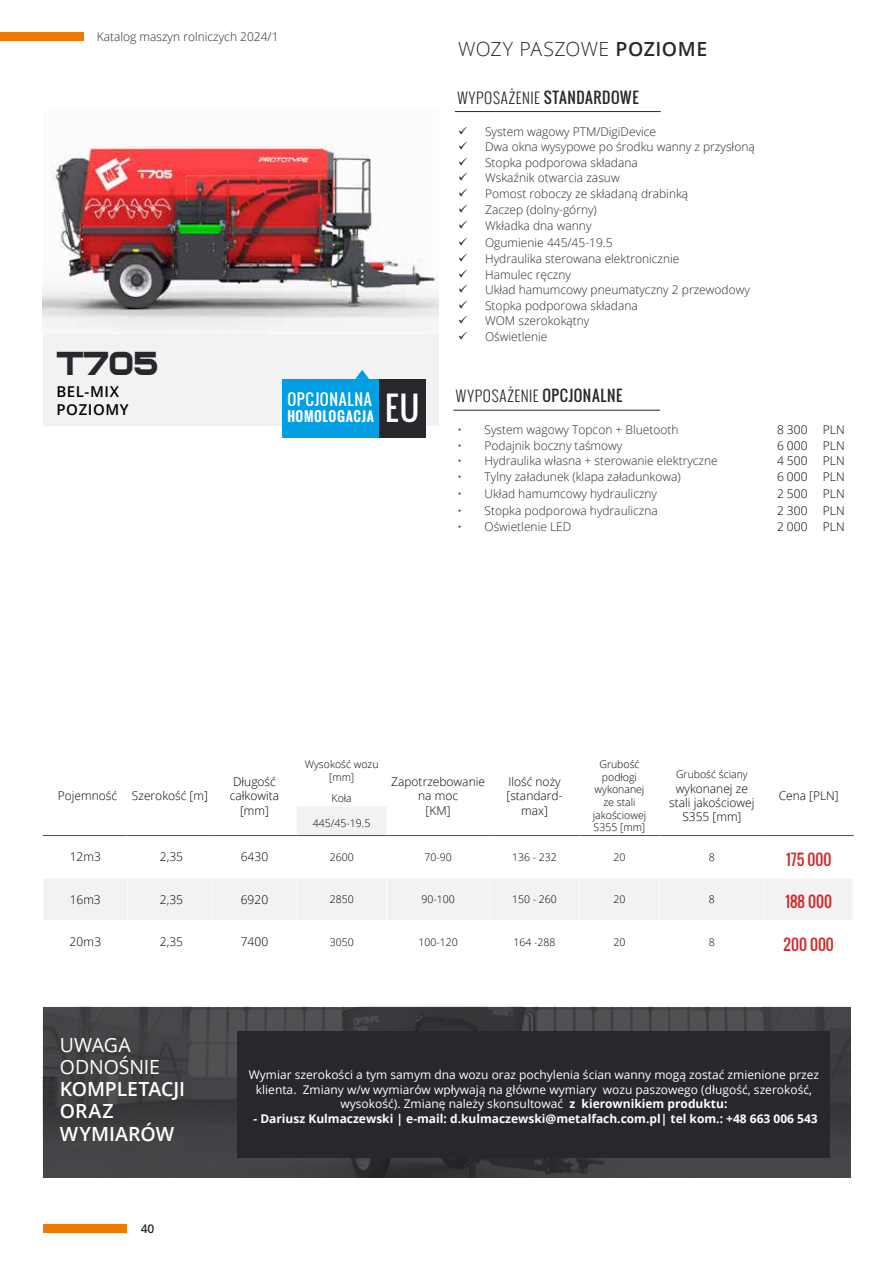
<style>
.page{position:relative;width:893px;height:1263px;background:#fff}
.page>*{position:absolute;margin:0;border:0;box-sizing:border-box;transform-origin:0 0}
.t1{font:700 45px "Bitsumishi Pro";color:#28282c}
.t2{font:31.95px "Oswald";color:#fff}
.t3{font:600 19.5px/22.2px "Open Sans";letter-spacing:-.005em;color:#fff}
.t4{font:300 19.5px "Open Sans";letter-spacing:.015em;color:#28282c}
.t5{font:19.5px/22.2px "Open Sans";letter-spacing:-.005em;color:#fff}
.t6{font:15.45px "Oswald";letter-spacing:.05em;color:#fff}
.t7{font:300 15px "Oswald";letter-spacing:.045em;color:#28282c}
.t8{font:15px "Oswald";color:#d32727}
.t9{font:600 15px/18px "Open Sans";letter-spacing:.04em;color:#000}
.t10{font:700 13.2px "Oswald";letter-spacing:.04em;color:#fff}
.t11{font:300 12px/15.8px "Open Sans";color:#28282c}
.t12{font:300 12px/14.4px "Open Sans";color:#000;text-align:center}
.t13{font:12px/14.4px "Open Sans";color:#fff;text-align:center}
.t14{font:700 12px "Open Sans";color:#fff}
.t15{font:600 12px "Open Sans";color:#28282c}
.t16{font:300 10.5px/12.6px "Open Sans";color:#000;text-align:center}
.s1{font-weight:600}
.s2{font-weight:400}
.s3{font-weight:700}
</style>
<div class="page">
<div style="left:43px;top:1224px;width:83px;height:9px;background:#ee7a02"></div>
<div style="left:0;top:32px;width:84px;height:9px;background:#ee7a02"></div>
<svg style="left:44px;top:807px;width:809px;height:113px"></svg>
<hr style="left:127px;top:836px;width:1px;height:42px;background:#fff">
<hr style="left:212px;top:836px;width:1px;height:42px;background:#fff">
<hr style="left:296px;top:836px;width:1px;height:42px;background:#fff">
<hr style="left:386px;top:836px;width:1px;height:42px;background:#fff">
<hr style="left:489px;top:836px;width:1px;height:42px;background:#fff">
<hr style="left:579px;top:836px;width:1px;height:42px;background:#fff">
<hr style="left:659px;top:836px;width:1px;height:42px;background:#fff">
<hr style="left:764px;top:836px;width:1px;height:42px;background:#fff">
<hr style="left:43px;top:878px;width:85px;height:1px;background:#fff">
<hr style="left:128px;top:878px;width:84px;height:1px;background:#fff">
<hr style="left:127px;top:878px;width:1px;height:42px;background:#fff">
<hr style="left:212px;top:878px;width:85px;height:1px;background:#fff">
<hr style="left:212px;top:878px;width:1px;height:42px;background:#fff">
<hr style="left:297px;top:878px;width:90px;height:1px;background:#fff">
<hr style="left:296px;top:878px;width:1px;height:42px;background:#fff">
<hr style="left:387px;top:878px;width:103px;height:1px;background:#fff">
<hr style="left:386px;top:878px;width:1px;height:42px;background:#fff">
<hr style="left:490px;top:878px;width:89px;height:1px;background:#fff">
<hr style="left:489px;top:878px;width:1px;height:42px;background:#fff">
<hr style="left:579px;top:878px;width:80px;height:1px;background:#fff">
<hr style="left:579px;top:878px;width:1px;height:42px;background:#fff">
<hr style="left:659px;top:878px;width:105px;height:1px;background:#fff">
<hr style="left:659px;top:878px;width:1px;height:42px;background:#fff">
<hr style="left:764px;top:878px;width:90px;height:1px;background:#fff">
<hr style="left:764px;top:878px;width:1px;height:42px;background:#fff">
<hr style="left:43px;top:835px;width:85px;height:1px;background:#cd1719">
<hr style="left:128px;top:835px;width:84px;height:1px;background:#cd1719">
<hr style="left:212px;top:835px;width:85px;height:1px;background:#cd1719">
<hr style="left:387px;top:835px;width:103px;height:1px;background:#cd1719">
<hr style="left:490px;top:835px;width:89px;height:1px;background:#cd1719">
<hr style="left:579px;top:835px;width:80px;height:1px;background:#cd1719">
<hr style="left:659px;top:835px;width:105px;height:1px;background:#cd1719">
<hr style="left:764px;top:835px;width:90px;height:1px;background:#cd1719">
<hr style="left:297px;top:835px;width:90px;height:1px;background:#cd1719">
<img style="left:43px;top:1007px;width:808px;height:170px">
<div style="left:237px;top:1031px;width:592px;height:127px;background:#28282c"></div>
<div style="left:43px;top:209px;width:395px;height:217px;background:#f2f2f2"></div>
<img style="left:43px;top:145px;width:395px;height:173px">
<div style="left:282px;top:379px;width:143px;height:59px;background:#009fe3"></div>
<div style="left:379px;top:379px;width:46px;height:59px;background:#28282c"></div>
<svg style="left:355px;top:370px;width:14px;height:9px"></svg>
<hr style="left:455px;top:111px;width:206px;height:1px;background:#28282c">
<hr style="left:453px;top:410px;width:207px;height:1px;background:#28282c">
<p class="t11" style="left:97px;top:28px;width:183px">Katalog maszyn rolniczych 2024/1</p>
<h1 class="t1" style="left:56px;top:346px;width:103px">T705</h1>
<p class="t9" style="left:56px;top:382px;width:74px">BEL-MIX<br>POZIOMY</p>
<p class="t6" style="left:287px;top:388px;width:86px">OPCJONALNA</p>
<p class="t10" style="left:287px;top:406px;width:88px">HOMOLOGACJA</p>
<h2 class="t2" style="left:385px;top:384px;width:36px">EU</h2>
<h3 class="t4" style="left:458px;top:35px;width:251px">WOZY PASZOWE <span class="s1">POZIOME</span></h3>
<p class="t7" style="left:457px;top:87px;width:183px">WYPOSAŻENIE <span class="s2">STANDARDOWE</span></p>
<p class="t11" style="left:485px;top:123px;width:271px">System wagowy PTM/DigiDevice<br>Dwa okna wysypowe po środku wanny z przysłoną<br>Stopka podporowa składana<br>Wskaźnik otwarcia zasuw<br>Pomost roboczy ze składaną drabinką<br>Zaczep (dolny-górny)<br>Wkładka dna wanny<br>Ogumienie 445/45-19.5<br>Hydraulika sterowana elektronicznie<br>Hamulec ręczny<br>Układ hamumcowy pneumatyczny 2 przewodowy<br>Stopka podporowa składana<br>WOM szerokokątny<br>Oświetlenie</p>
<p class="t7" style="left:456px;top:385px;width:168px">WYPOSAŻENIE <span class="s2">OPCJONALNE</span></p>
<p class="t11" style="left:458px;top:422px;width:223px">• System wagowy Topcon + Bluetooth</p>
<p class="t12" style="left:777px;top:422px;width:32px">8 300</p>
<p class="t12" style="left:823px;top:422px;width:23px">PLN</p>
<p class="t11" style="left:458px;top:437px;width:166px">• Podajnik boczny taśmowy</p>
<p class="t12" style="left:777px;top:438px;width:32px">6 000</p>
<p class="t12" style="left:823px;top:438px;width:23px">PLN</p>
<p class="t11" style="left:458px;top:453px;width:262px">• Hydraulika własna + sterowanie elektryczne</p>
<p class="t12" style="left:777px;top:454px;width:32px">4 500</p>
<p class="t12" style="left:823px;top:454px;width:23px">PLN</p>
<p class="t11" style="left:458px;top:468px;width:225px">• Tylny załadunek (klapa załadunkowa)</p>
<p class="t12" style="left:777px;top:469px;width:32px">6 000</p>
<p class="t12" style="left:823px;top:469px;width:23px">PLN</p>
<p class="t11" style="left:458px;top:486px;width:201px">• Układ hamumcowy hydrauliczny</p>
<p class="t12" style="left:777px;top:486px;width:32px">2 500</p>
<p class="t12" style="left:823px;top:486px;width:23px">PLN</p>
<p class="t11" style="left:458px;top:503px;width:202px">• Stopka podporowa hydrauliczna</p>
<p class="t12" style="left:777px;top:503px;width:32px">2 300</p>
<p class="t12" style="left:823px;top:503px;width:23px">PLN</p>
<p class="t11" style="left:458px;top:519px;width:115px">• Oświetlenie LED</p>
<p class="t12" style="left:777px;top:519px;width:32px">2 000</p>
<p class="t12" style="left:823px;top:519px;width:23px">PLN</p>
<p class="t12" style="left:58px;top:788px;width:152px">Pojemność Szerokość [m]</p>
<p class="t12" style="left:230px;top:774px;width:51px">Długość całkowita [mm]</p>
<p class="t16" style="left:305px;top:758px;width:75px">Wysokość wozu [mm]</p>
<p class="t16" style="left:593px;top:758px;width:55px">Grubość podłogi wykonanej ze stali jakościowej<br>S355 [mm]</p>
<p class="t16" style="left:676px;top:768px;width:73px">Grubość ściany</p>
<p class="t12" style="left:391px;top:774px;width:95px">Zapotrzebowanie na moc<br>[KM]</p>
<p class="t12" style="left:506px;top:774px;width:58px">Ilość noży [standard&shy;max]</p>
<p class="t12" style="left:669px;top:781px;width:87px">wykonanej ze stali jakościowej<br>S355 [mm]</p>
<p class="t16" style="left:332px;top:791px;width:22px">Koła</p>
<p class="t12" style="left:779px;top:788px;width:62px">Cena [PLN]</p>
<p class="t16" style="left:313px;top:816px;width:59px">445/45-19.5</p>
<p class="t12" style="left:70px;top:849px;width:33px">12m3</p>
<p class="t12" style="left:160px;top:849px;width:25px">2,35</p>
<p class="t12" style="left:241px;top:849px;width:29px">6430</p>
<p class="t16" style="left:330px;top:850px;width:25px">2600</p>
<p class="t16" style="left:424px;top:850px;width:29px">70-90</p>
<p class="t16" style="left:512px;top:850px;width:46px">136 - 232</p>
<p class="t16" style="left:613px;top:850px;width:13px">20</p>
<p class="t16" style="left:709px;top:850px;width:7px">8</p>
<p class="t8" style="left:786px;top:848px;width:47px">175 000</p>
<p class="t12" style="left:70px;top:892px;width:32px">16m3</p>
<p class="t12" style="left:160px;top:892px;width:25px">2,35</p>
<p class="t12" style="left:241px;top:892px;width:29px">6920</p>
<p class="t16" style="left:330px;top:893px;width:25px">2850</p>
<p class="t16" style="left:421px;top:893px;width:35px">90-100</p>
<p class="t16" style="left:512px;top:893px;width:46px">150 - 260</p>
<p class="t16" style="left:613px;top:893px;width:13px">20</p>
<p class="t16" style="left:709px;top:893px;width:7px">8</p>
<p class="t8" style="left:785px;top:890px;width:48px">188 000</p>
<p class="t12" style="left:69px;top:934px;width:33px">20m3</p>
<p class="t12" style="left:160px;top:934px;width:25px">2,35</p>
<p class="t12" style="left:241px;top:934px;width:29px">7400</p>
<p class="t16" style="left:330px;top:935px;width:25px">3050</p>
<p class="t16" style="left:418px;top:935px;width:41px">100-120</p>
<p class="t16" style="left:513px;top:935px;width:44px">164 -288</p>
<p class="t16" style="left:613px;top:935px;width:13px">20</p>
<p class="t16" style="left:709px;top:935px;width:7px">8</p>
<p class="t8" style="left:784px;top:933px;width:52px">200 000</p>
<h3 class="t5" style="left:60px;top:1033px;width:102px">UWAGA<br>ODNOŚNIE</h3>
<h3 class="t3" style="left:60px;top:1077px;width:127px">KOMPLETACJI<br>ORAZ<br>WYMIARÓW</h3>
<p class="t13" style="left:249px;top:1067px;width:572px">Wymiar szerokości a tym samym dna wozu oraz pochylenia ścian wanny mogą zostać zmienione przez klienta. Zmiany w/w wymiarów wpływają na główne wymiary wozu paszowego (długość, szerokość, wysokość). Zmianę należy skonsultować <span class="s3">z kierownikiem produktu:</span></p>
<p class="t14" style="left:253px;top:1110px;width:566px">- Dariusz Kulmaczewski | e-mail: d.kulmaczewski@metalfach.com.pl| tel kom.: +48 663 006 543</p>
<p class="t15" style="left:141px;top:1221px;width:15px">40</p>
</div>
